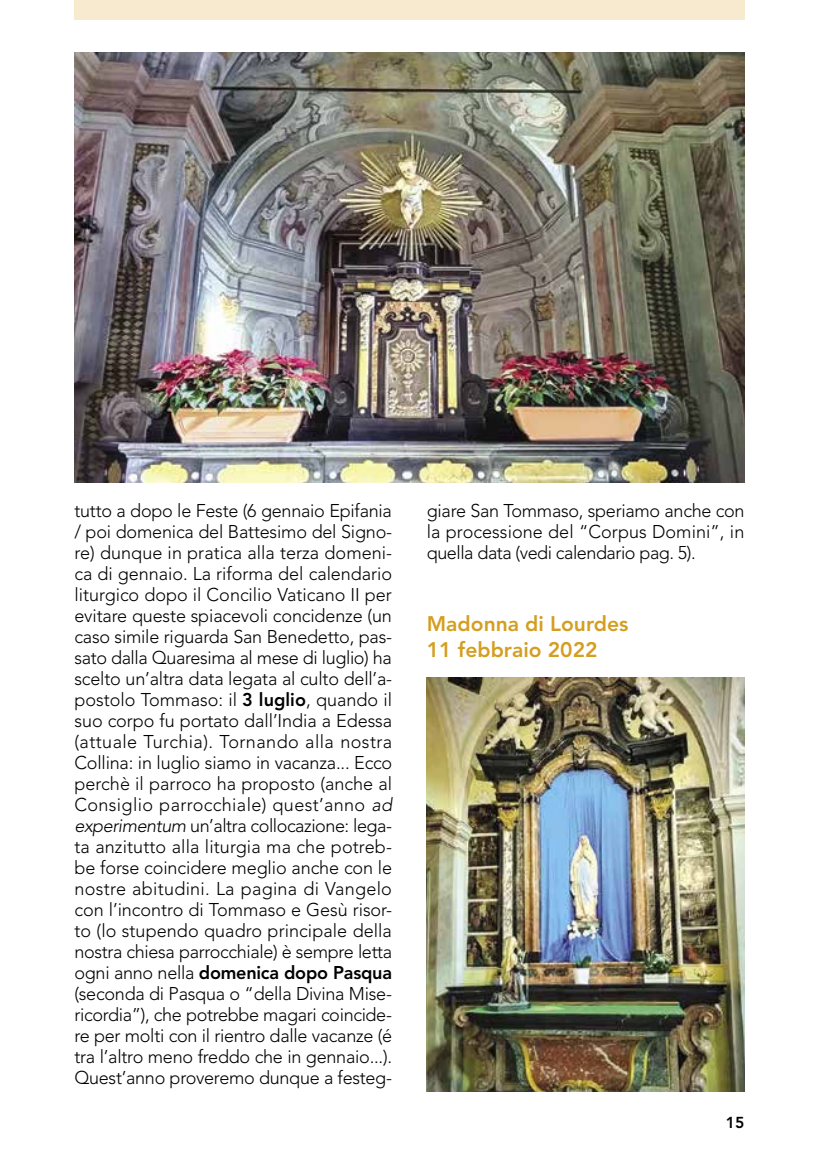
<style>
.page{position:relative;width:819px;height:1166px;background:#fff}
.page>*{position:absolute;margin:0;border:0;box-sizing:border-box;transform-origin:0 0}
.t1{font:800 21px/25.9px "Avenir";color:#d49e21}
.t2{font:300 18.38px/21px "Avenir";letter-spacing:-.015em;color:#000;text-align:justify}
.t3{font:800 15.75px "Avenir";color:#000}
.s1{font-weight:800}
.s2{font-style:italic}
</style>
<div class="page">
<div style="left:74px;top:0;width:670px;height:20px;background:#f7eacf"></div>
<img style="left:427px;top:677px;width:317px;height:414px">
<img style="left:74px;top:52px;width:670px;height:430px">
<p class="t2" style="left:74px;top:500px;width:319px">tutto a dopo le Feste (6 gennaio Epifania / poi domenica del Battesimo del Signo&shy;re) dunque in pratica alla terza domeni&shy;ca di gennaio. La riforma del calendario liturgico dopo il Concilio Vaticano II per evitare queste spiacevoli concidenze (un caso simile riguarda San Benedetto, pas&shy;sato dalla Quaresima al mese di luglio) ha scelto un’altra data legata al culto dell’a&shy;postolo Tommaso: il <span class="s1">3 luglio</span>, quando il suo corpo fu portato dall’India a Edessa (attuale Turchia). Tornando alla nostra Collina: in luglio siamo in vacanza... Ecco perchè il parroco ha proposto (anche al Consiglio parrocchiale) quest’anno <span class="s2">ad experimentum</span> un’altra collocazione: lega&shy;ta anzitutto alla liturgia ma che potreb&shy;be forse coincidere meglio anche con le nostre abitudini. La pagina di Vangelo con l’incontro di Tommaso e Gesù risor&shy;to (lo stupendo quadro principale della nostra chiesa parrocchiale) è sempre letta ogni anno nella <span class="s1">domenica dopo Pasqua </span>(seconda di Pasqua o “della Divina Mise&shy;ricordia”), che potrebbe magari coincide&shy;re per molti con il rientro dalle vacanze (é tra l’altro meno freddo che in gennaio...).<br>Quest’anno proveremo dunque a festeg-</p>
<p class="t2" style="left:427px;top:500px;width:319px">giare San Tommaso, speriamo anche con la processione del “Corpus Domini”, in quella data (vedi calendario pag. 5).</p>
<p class="t1" style="left:427px;top:611px;width:203px">Madonna di Lourdes<br>11 febbraio 2022</p>
<p class="t3" style="left:725px;top:1113px;width:20px">15</p>
</div>
